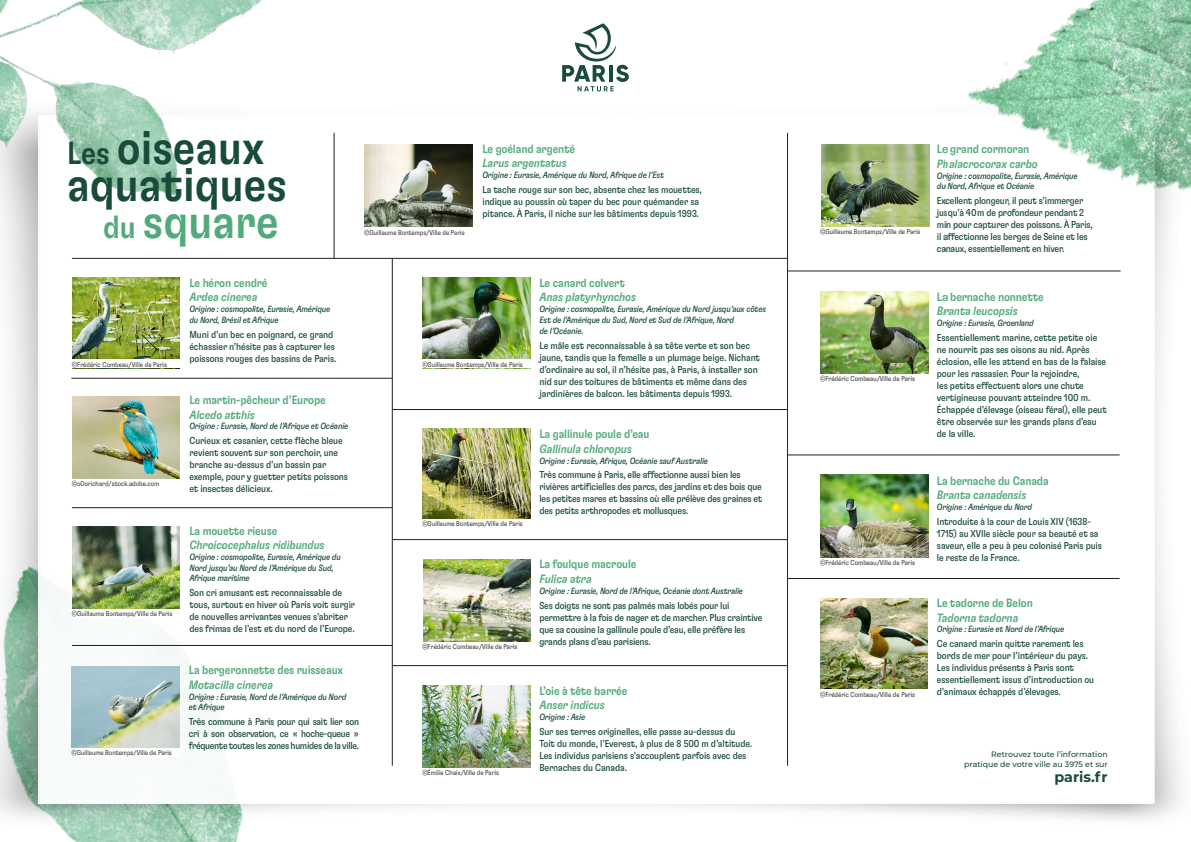
<style>
.page{position:relative;width:1191px;height:842px;background:#fff}
.page>*{position:absolute;margin:0;border:0;box-sizing:border-box;transform-origin:0 0}
.Txt_Courant{font:500 condensed 48px/36.7px "GT Flexa";color:#194b3b;text-align:center}
.t1{font:700 14.3px "Montserrat";color:#194b3b}
.Txt_Courant-2{font:500 condensed 12px/14.4px "GT Flexa";letter-spacing:-.01em;color:#52aa7c}
.Txt_Courant-3{font:italic 500 condensed 12px/14.4px "GT Flexa";letter-spacing:-.01em;color:#52aa7c}
.Txt_Courant-4{font:condensed 10px/12px "GT Flexa";letter-spacing:-.01em;color:#194b3b}
.Txt_Courant-5{font:italic condensed 9px/10.8px "GT Flexa";letter-spacing:-.02em;color:#194b3b}
.t2{font:500 7.8px "Montserrat";color:#194b3b}
.t3{font:300 condensed 7px "GT Flexa";color:#231f20}
.s1{font-size:32px}
.s2{font-size:32px;color:#52aa7c}
.s3{color:#52aa7c}
.s4{font-style:italic}
.s5{font-style:normal}
</style>
<div class="page">
<img style="left:9px;top:91px;width:1174px;height:729px">
<img style="left:0;top:454px;width:332px;height:388px">
<div style="left:38px;top:115px;width:1114px;height:689px;background:#fff"></div>
<img style="left:0;top:0;width:319px;height:306px">
<img style="left:72px;top:277px;width:108px;height:82px">
<img style="left:72px;top:397px;width:108px;height:82px">
<img style="left:72px;top:526px;width:108px;height:83px">
<img style="left:72px;top:666px;width:107px;height:82px">
<img style="left:423px;top:559px;width:108px;height:83px">
<img style="left:422px;top:428px;width:108px;height:91px">
<img style="left:422px;top:277px;width:108px;height:82px">
<img style="left:422px;top:685px;width:108px;height:83px">
<img style="left:820px;top:291px;width:108px;height:83px">
<img style="left:820px;top:475px;width:108px;height:83px">
<img style="left:364px;top:145px;width:108px;height:82px">
<img style="left:821px;top:144px;width:108px;height:83px">
<img style="left:820px;top:599px;width:107px;height:90px">
<img style="left:945px;top:0;width:246px;height:323px">
<hr style="left:392px;top:258px;width:1px;height:508px;background:#231f20">
<hr style="left:787px;top:133px;width:1px;height:633px;background:#231f20">
<hr style="left:72px;top:258px;width:715px;height:1px;background:#231f20">
<hr style="left:72px;top:645px;width:320px;height:1px;background:#231f20">
<hr style="left:72px;top:507px;width:320px;height:1px;background:#231f20">
<hr style="left:71px;top:378px;width:321px;height:1px;background:#231f20">
<hr style="left:787px;top:271px;width:333px;height:1px;background:#231f20">
<hr style="left:392px;top:665px;width:395px;height:1px;background:#231f20">
<hr style="left:392px;top:539px;width:395px;height:1px;background:#231f20">
<hr style="left:392px;top:409px;width:395px;height:1px;background:#231f20">
<hr style="left:787px;top:455px;width:332px;height:1px;background:#231f20">
<hr style="left:787px;top:578px;width:332px;height:1px;background:#231f20">
<hr style="left:334px;top:133px;width:1px;height:125px;background:#231f20">
<svg style="left:562px;top:23px;width:67px;height:68px"></svg>
<p class="Txt_Courant" style="left:67px;top:128px;width:221px"><span class="s1">Les</span> oiseaux aquatiques <span class="s2">du</span> <span class="s3">square</span></p>
<p class="Txt_Courant-2" style="left:482px;top:141px;width:94px">Le goéland argenté<br><span class="s4">Larus argentatus</span></p>
<p class="Txt_Courant-5" style="left:482px;top:169px;width:183px">Origine : Eurasie, Amérique du Nord, Afrique de l’Est</p>
<p class="Txt_Courant-4" style="left:482px;top:183px;width:221px">La tache rouge sur son bec, absente chez les mouettes, indique au poussin où taper du bec pour quémander sa pitance. À Paris, il niche sur les bâtiments depuis 1993.</p>
<p class="t3" style="left:364px;top:228px;width:102px">©Guillaume Bontemps/Ville de Paris</p>
<p class="t3" style="left:820px;top:228px;width:102px">©Guillaume Bontemps/Ville de Paris</p>
<p class="t3" style="left:72px;top:360px;width:97px">©Frédéric Combeau/Ville de Paris</p>
<p class="t3" style="left:72px;top:480px;width:89px">©o0orichard/stock.adobe.com</p>
<p class="t3" style="left:72px;top:609px;width:102px">©Guillaume Bontemps/Ville de Paris</p>
<p class="t3" style="left:71px;top:749px;width:102px">©Guillaume Bontemps/Ville de Paris</p>
<p class="Txt_Courant-2" style="left:189px;top:275px;width:80px">Le héron cendré<br><span class="s4">Ardea cinerea</span></p>
<p class="Txt_Courant-5" style="left:189px;top:303px;width:142px">Origine : cosmopolite, Eurasie, Amérique du Nord, Brésil et Afrique</p>
<p class="Txt_Courant-4" style="left:189px;top:328px;width:148px">Muni d’un bec en poignard, ce grand échassier n’hésite pas à capturer les poissons rouges des bassins de Paris.</p>
<p class="Txt_Courant-2" style="left:189px;top:392px;width:138px">Le martin-pêcheur d’Europe<br><span class="s4">Alcedo atthis</span></p>
<p class="Txt_Courant-5" style="left:189px;top:421px;width:160px">Origine : Eurasie, Nord de l’Afrique et Océanie</p>
<p class="Txt_Courant-4" style="left:189px;top:434px;width:160px">Curieux et casanier, cette flèche bleue revient souvent sur son perchoir, une branche au-dessus d’un bassin par exemple, pour y guetter petits poissons et insectes délicieux.</p>
<p class="Txt_Courant-3" style="left:189px;top:523px;width:137px"><span class="s5">La mouette rieuse<br></span>Chroicocephalus ridibundus</p>
<p class="Txt_Courant-5" style="left:189px;top:551px;width:153px">Origine : cosmopolite, Eurasie, Amérique du<br>Nord jusqu’au Nord de l’Amérique du Sud,<br>Afrique maritime</p>
<p class="Txt_Courant-4" style="left:189px;top:586px;width:167px">Son cri amusant est reconnaissable de tous, surtout en hiver où Paris voit surgir de nouvelles arrivantes venues s’abriter des frimas de l’est et du nord de l’Europe.</p>
<p class="Txt_Courant-2" style="left:189px;top:663px;width:156px">La bergeronnette des ruisseaux<br><span class="s4">Motacilla cinerea</span></p>
<p class="Txt_Courant-5" style="left:189px;top:691px;width:159px">Origine : Eurasie, Nord de l’Amérique du Nord et Afrique</p>
<p class="Txt_Courant-4" style="left:189px;top:715px;width:172px;text-align:justify">Très commune à Paris pour qui sait lier son cri à son observation, ce « hoche-queue » fréquente toutes les zones humides de la ville.</p>
<p class="t3" style="left:422px;top:360px;width:102px">©Guillaume Bontemps/Ville de Paris</p>
<p class="t3" style="left:422px;top:520px;width:102px">©Guillaume Bontemps/Ville de Paris</p>
<p class="t3" style="left:422px;top:643px;width:97px">©Frédéric Combeau/Ville de Paris</p>
<p class="t3" style="left:422px;top:769px;width:78px">©Émilie Chaix/Ville de Paris</p>
<p class="Txt_Courant-2" style="left:539px;top:275px;width:87px">Le canard colvert</p>
<p class="Txt_Courant-3" style="left:539px;top:290px;width:98px">Anas platyrhynchos</p>
<p class="Txt_Courant-5" style="left:539px;top:303px;width:228px">Origine : cosmopolite, Eurasie, Amérique du Nord jusqu’aux côtes<br>Est de l’Amérique du Sud, Nord et Sud de l’Afrique, Nord<br>de l’Océanie.</p>
<p class="Txt_Courant-4" style="left:539px;top:339px;width:222px">Le mâle est reconnaissable à sa tête verte et son bec jaune, tandis que la femelle a un plumage beige. Nichant d’ordinaire au sol, il n’hésite pas, à Paris, à installer son nid sur des toitures de bâtiments et même dans des jardinières de balcon. les bâtiments depuis 1993.</p>
<p class="Txt_Courant-2" style="left:539px;top:426px;width:111px">La gallinule poule d’eau</p>
<p class="Txt_Courant-3" style="left:539px;top:441px;width:94px">Gallinula chloropus</p>
<p class="Txt_Courant-5" style="left:539px;top:455px;width:170px">Origine : Eurasie, Afrique, Océanie sauf Australie</p>
<p class="Txt_Courant-4" style="left:539px;top:469px;width:224px">Très commune à Paris, elle affectionne aussi bien les rivières artificielles des parcs, des jardins et des bois que les petites mares et bassins où elle prélève des graines et des petits arthropodes et mollusques.</p>
<p class="Txt_Courant-2" style="left:539px;top:556px;width:98px;line-height:15.1px">La foulque macroule<br><span class="s4">Fulica atra</span></p>
<p class="Txt_Courant-5" style="left:539px;top:585px;width:205px">Origine : Eurasie, Nord de l’Afrique, Océanie dont Australie</p>
<p class="Txt_Courant-4" style="left:539px;top:599px;width:224px">Ses doigts ne sont pas palmés mais lobés pour lui permettre à la fois de nager et de marcher. Plus craintive que sa cousine la gallinule poule d’eau, elle préfère les grands plans d’eau parisiens.</p>
<p class="Txt_Courant-2" style="left:539px;top:683px;width:89px">L’oie à tête barrée</p>
<p class="Txt_Courant-3" style="left:539px;top:697px;width:67px">Anser indicus</p>
<p class="Txt_Courant-5" style="left:539px;top:711px;width:47px">Origine : Asie</p>
<p class="Txt_Courant-4" style="left:539px;top:725px;width:214px">Sur ses terres originelles, elle passe au-dessus du Toit du monde, l’Everest, à plus de 8 500 m d’altitude.<br>Les individus parisiens s’accouplent parfois avec des Bernaches du Canada.</p>
<p class="t3" style="left:820px;top:375px;width:97px">©Frédéric Combeau/Ville de Paris</p>
<p class="t3" style="left:820px;top:558px;width:97px">©Frédéric Combeau/Ville de Paris</p>
<p class="t3" style="left:820px;top:690px;width:97px">©Frédéric Combeau/Ville de Paris</p>
<p class="Txt_Courant-3" style="left:937px;top:142px;width:102px"><span class="s5">Le grand cormoran<br></span>Phalacrocorax carbo</p>
<p class="Txt_Courant-5" style="left:937px;top:170px;width:142px">Origine : cosmopolite, Eurasie, Amérique du Nord, Afrique et Océanie</p>
<p class="Txt_Courant-4" style="left:937px;top:194px;width:157px">Excellent plongeur, il peut s’immerger jusqu’à 40 m de profondeur pendant 2 min pour capturer des poissons. À Paris, il affectionne les berges de Seine et les canaux, essentiellement en hiver.</p>
<p class="Txt_Courant-2" style="left:937px;top:289px;width:108px">La bernache nonnette<br><span class="s4">Branta leucopsis</span></p>
<p class="Txt_Courant-5" style="left:937px;top:317px;width:99px">Origine : Eurasie, Groenland</p>
<p class="Txt_Courant-4" style="left:937px;top:331px;width:171px">Essentiellement marine, cette petite oie ne nourrit pas ses oisons au nid. Après éclosion, elle les attend en bas de la falaise pour les rassasier. Pour la rejoindre,<br>les petits effectuent alors une chute vertigineuse pouvant atteindre 100 m.</p>
<p class="Txt_Courant-4" style="left:937px;top:403px;width:171px">Échappée d’élevage (oiseau féral), elle peut être observée sur les grands plans d’eau de la ville.</p>
<p class="Txt_Courant-2" style="left:937px;top:473px;width:113px">La bernache du Canada<br><span class="s4">Branta canadensis</span></p>
<p class="Txt_Courant-5" style="left:937px;top:501px;width:97px">Origine : Amérique du Nord</p>
<p class="Txt_Courant-4" style="left:937px;top:515px;width:167px">Introduite à la cour de Louis XIV (1638- 1715) au XVIIe siècle pour sa beauté et sa saveur, elle a peu à peu colonisé Paris puis le reste de la France.</p>
<p class="Txt_Courant-2" style="left:937px;top:595px;width:97px">Le tadorne de Belon<br><span class="s4">Tadorna tadorna</span></p>
<p class="Txt_Courant-5" style="left:937px;top:624px;width:129px">Origine : Eurasie et Nord de l’Afrique</p>
<p class="Txt_Courant-4" style="left:937px;top:637px;width:159px">Ce canard marin quitte rarement les bords de mer pour l’intérieur du pays.<br>Les individus présents à Paris sont essentiellement issus d’introduction ou d’animaux échappés d’élevages.</p>
<p class="t2" style="left:991px;top:749px;width:118px">Retrouvez toute l’information</p>
<p class="t2" style="left:964px;top:758px;width:145px">pratique de votre ville au 3975 et sur</p>
<p class="t1" style="left:1054px;top:767px;width:55px">paris.fr</p>
</div>
